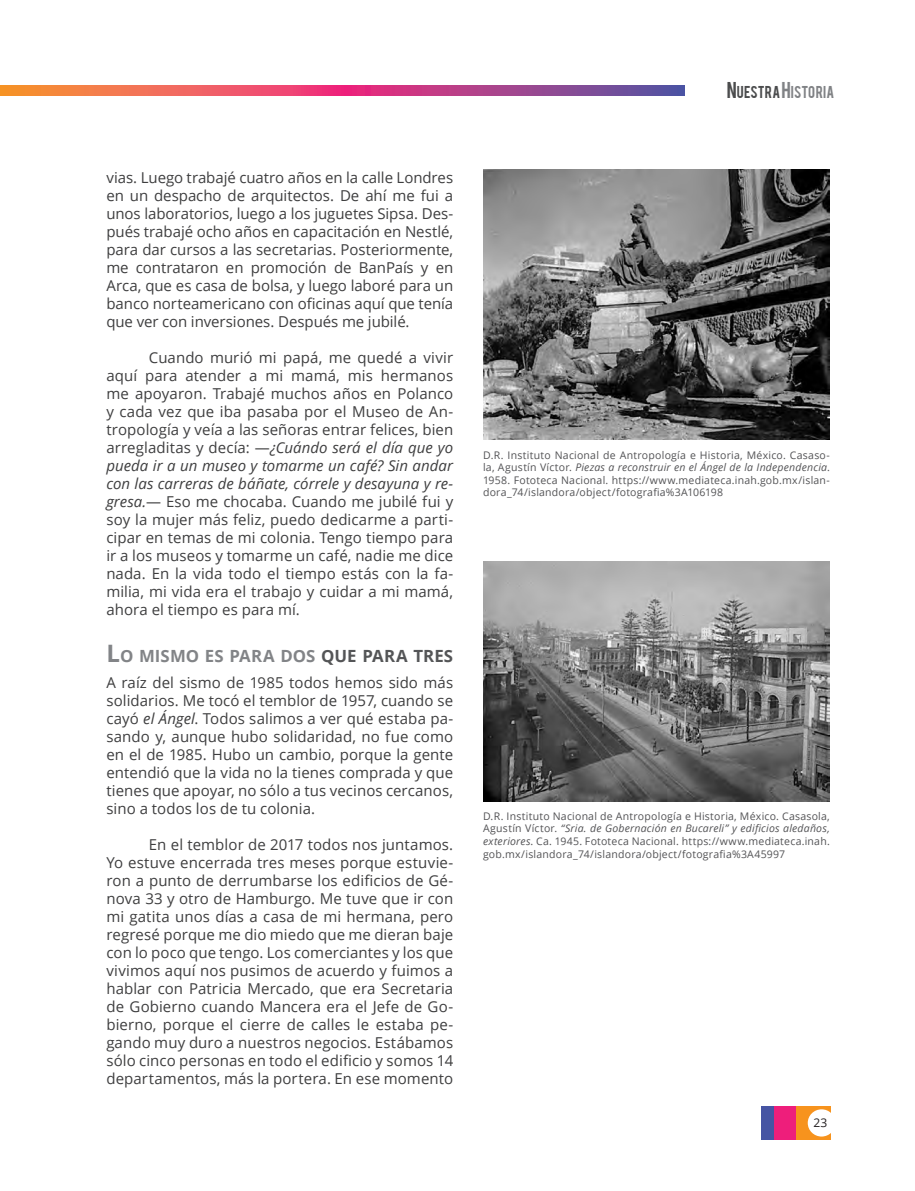
<style>
.page{position:relative;width:915px;height:1191px;background:#fff}
.page>*{position:absolute;margin:0;border:0;box-sizing:border-box;transform-origin:0 0}
.t1{font:700 16.8px "Open Sans";letter-spacing:.005em;color:#828487}
.t2{font:15px/18px "Open Sans";letter-spacing:.005em;color:#3e3e3f;text-align:justify}
.t3{font:13.5px "Bebas";letter-spacing:.015em;color:#808285}
.t4{font:12px "Open Sans";color:#231f20}
.t5{font:10.5px/12.6px "Open Sans";letter-spacing:.02em;color:#535355;text-align:justify}
.s1{font-size:18px;color:#4b4c4d}
.s2{color:#4b4c4d}
.s3{font-size:18px}
.s4{font-style:italic}
.s5{font-size:24px}
.s6{color:#545557}
</style>
<div class="page">
<div style="left:761px;top:1106px;width:21px;height:33px;background:#4654a3"></div>
<div style="left:774px;top:1106px;width:27px;height:33px;background:#ee1e7b"></div>
<div style="left:796px;top:1106px;width:34px;height:33px;background:#f7931d"></div>
<div style="left:807px;top:1109px;width:28px;height:27px;background:#fff;border-radius:50%"></div>
<svg style="left:0;top:85px;width:684px;height:11px;background:#c95474"></svg>
<img style="left:483px;top:561px;width:346px;height:240px">
<img style="left:483px;top:170px;width:346px;height:270px">
<p class="t3" style="left:726px;top:82px;width:109px"><span class="s1">N</span><span class="s2">UESTRA</span><span class="s3">H</span>ISTORIA</p>
<p class="t2" style="left:106px;top:168px;width:348px">vias. Luego trabajé cuatro años en la calle Londres en un despacho de arquitectos. De ahí me fui a unos laboratorios, luego a los juguetes Sipsa. Des&shy;pués trabajé ocho años en capacitación en Nestlé, para dar cursos a las secretarias. Posteriormente, me contrataron en promoción de BanPaís y en Arca, que es casa de bolsa, y luego laboré para un banco norteamericano con oficinas aquí que tenía que ver con inversiones. Después me jubilé.</p>
<p class="t2" style="left:106px;top:348px;width:348px;text-indent:43px">Cuando murió mi papá, me quedé a vivir aquí para atender a mi mamá, mis hermanos me apoyaron. Trabajé muchos años en Polanco y cada vez que iba pasaba por el Museo de An&shy;tropología y veía a las señoras entrar felices, bien arregladitas y decía: —<span class="s4">¿Cuándo será el día que yo pueda ir a un museo y tomarme un café? Sin andar con las carreras de báñate, córrele y desayuna y re&shy;gresa.</span>— Eso me chocaba. Cuando me jubilé fui y soy la mujer más feliz, puedo dedicarme a parti&shy;cipar en temas de mi colonia. Tengo tiempo para ir a los museos y tomarme un café, nadie me dice nada. En la vida todo el tiempo estás con la fa&shy;milia, mi vida era el trabajo y cuidar a mi mamá, ahora el tiempo es para mí.</p>
<p class="t1" style="left:106px;top:644px;width:348px"><span class="s5">L</span>O MISMO ES PARA DOS <span class="s6">QUE PARA TRES</span></p>
<p class="t2" style="left:106px;top:672px;width:348px">A raíz del sismo de 1985 todos hemos sido más solidarios. Me tocó el temblor de 1957, cuando se cayó <span class="s4">el Ángel</span>. Todos salimos a ver qué estaba pa&shy;sando y, aunque hubo solidaridad, no fue como en el de 1985. Hubo un cambio, porque la gente entendió que la vida no la tienes comprada y que tienes que apoyar, no sólo a tus vecinos cercanos, sino a todos los de tu colonia.</p>
<p class="t2" style="left:106px;top:834px;width:348px;text-indent:43px">En el temblor de 2017 todos nos juntamos.<br>Yo estuve encerrada tres meses porque estuvie&shy;ron a punto de derrumbarse los edificios de Gé&shy;nova 33 y otro de Hamburgo. Me tuve que ir con mi gatita unos días a casa de mi hermana, pero regresé porque me dio miedo que me dieran baje con lo poco que tengo. Los comerciantes y los que vivimos aquí nos pusimos de acuerdo y fuimos a hablar con Patricia Mercado, que era Secretaria de Gobierno cuando Mancera era el Jefe de Go&shy;bierno, porque el cierre de calles le estaba pe&shy;gando muy duro a nuestros negocios. Estábamos sólo cinco personas en todo el edificio y somos 14 departamentos, más la portera. En ese momento</p>
<p class="t5" style="left:483px;top:448px;width:348px">D.R. Instituto Nacional de Antropología e Historia, México. Casaso&shy;la, Agustín Víctor. <span class="s4">Piezas a reconstruir en el Ángel de la Independencia</span>.<br>1958. Fototeca Nacional. https://www.mediateca.inah.gob.mx/islan&shy;dora_74/islandora/object/fotografia%3A106198</p>
<p class="t5" style="left:483px;top:809px;width:348px">D.R. Instituto Nacional de Antropología e Historia, México. Casasola, Agustín Víctor. <span class="s4">“Sria. de Gobernación en Bucareli” y edificios aledaños, exteriores</span>. Ca. 1945. Fototeca Nacional. https://www.mediateca.inah. gob.mx/islandora_74/islandora/object/fotografia%3A45997</p>
<p class="t4" style="left:813px;top:1114px;width:15px">23</p>
</div>
